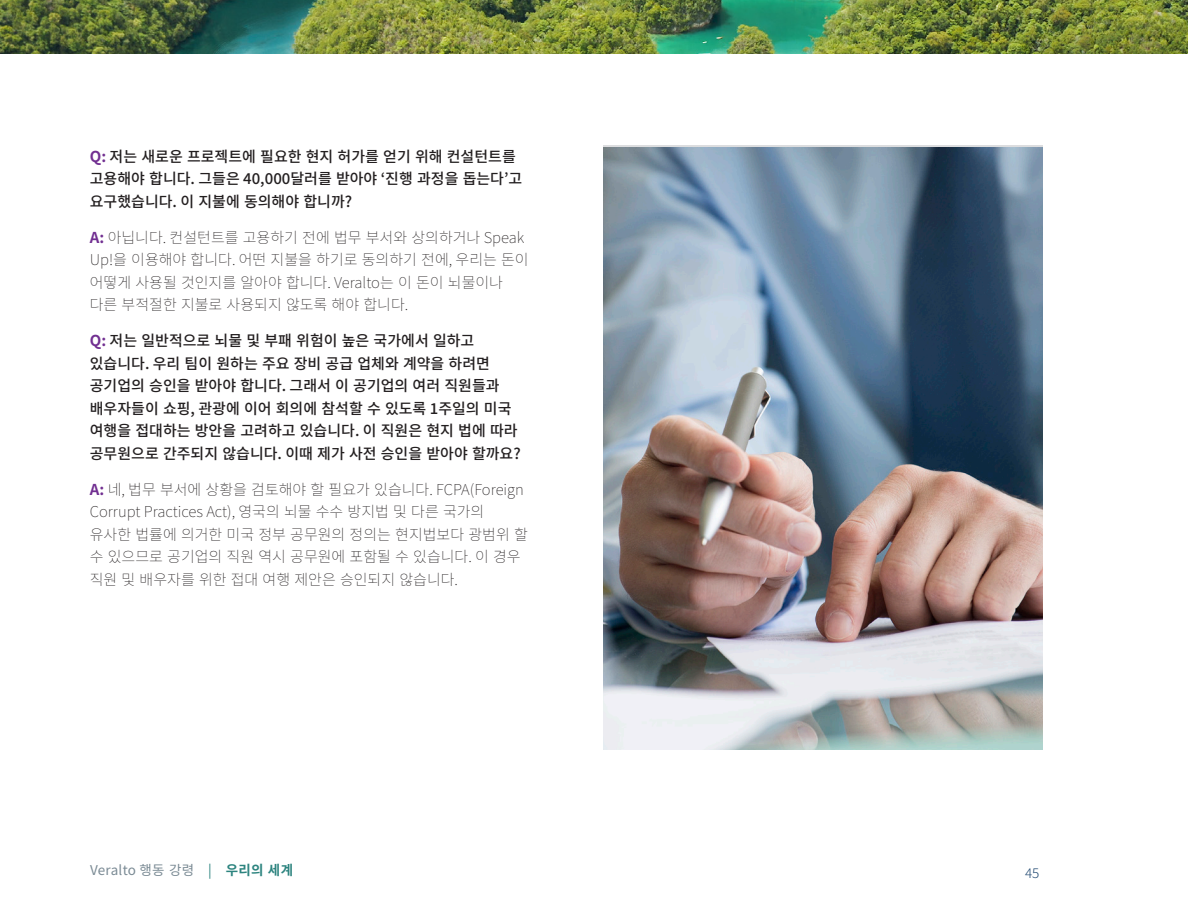
<style>
.page{position:relative;width:1188px;height:918px;background:#fff}
.page>*{position:absolute;margin:0;border:0;box-sizing:border-box;transform-origin:0 0}
.Body_Text_Italic{font:200 15px/22.5px "Source Han Sans K";color:#231f20}
.Body_Text_Bold{font:500 15px/22.5px "Source Han Sans K";color:#231f20}
.t1{font:13.5px "Source Han Sans K";letter-spacing:.02em;color:#7a8a94}
.t2{font:300 13.5px "Source Han Sans K";color:#224a72}
.s1{font-weight:700;color:#712f91}
.s2{color:#2d847f}
.s3{font-weight:700;color:#2d847f}
</style>
<div class="page">
<img style="left:0;top:0;width:1188px;height:54px">
<img style="left:603px;top:147px;width:440px;height:603px">
<p class="Body_Text_Bold" style="left:90px;top:146px;width:434px"><span class="s1">Q:</span> 저는 새로운 프로젝트에 필요한 현지 허가를 얻기 위해 컨설턴트를 고용해야 합니다. 그들은 40,000달러를 받아야 ‘진행 과정을 돕는다’고 요구했습니다. 이 지불에 동의해야 합니까?</p>
<p class="Body_Text_Italic" style="left:90px;top:227px;width:440px"><span class="s1">A:</span> 아닙니다. 컨설턴트를 고용하기 전에 법무 부서와 상의하거나 Speak Up!을 이용해야 합니다. 어떤 지불을 하기로 동의하기 전에, 우리는 돈이 어떻게 사용될 것인지를 알아야 합니다. Veralto는 이 돈이 뇌물이나 다른 부적절한 지불로 사용되지 않도록 해야 합니다.</p>
<p class="Body_Text_Bold" style="left:90px;top:330px;width:433px"><span class="s1">Q:</span> 저는 일반적으로 뇌물 및 부패 위험이 높은 국가에서 일하고 있습니다. 우리 팀이 원하는 주요 장비 공급 업체와 계약을 하려면 공기업의 승인을 받아야 합니다. 그래서 이 공기업의 여러 직원들과 배우자들이 쇼핑, 관광에 이어 회의에 참석할 수 있도록 1주일의 미국 여행을 접대하는 방안을 고려하고 있습니다. 이 직원은 현지 법에 따라 공무원으로 간주되지 않습니다. 이때 제가 사전 승인을 받아야 할까요?</p>
<p class="Body_Text_Italic" style="left:90px;top:479px;width:440px"><span class="s1">A:</span> 네, 법무 부서에 상황을 검토해야 할 필요가 있습니다. FCPA(Foreign Corrupt Practices Act), 영국의 뇌물 수수 방지법 및 다른 국가의 유사한 법률에 의거한 미국 정부 공무원의 정의는 현지법보다 광범위 할 수 있으므로 공기업의 직원 역시 공무원에 포함될 수 있습니다. 이 경우 직원 및 배우자를 위한 접대 여행 제안은 승인되지 않습니다.</p>
<p class="t1" style="left:90px;top:862px;width:205px">Veralto 행동 강령 <span class="s2">|</span> <span class="s3">우리의 세계</span></p>
<p class="t2" style="left:1025px;top:865px;width:16px">45</p>
</div>
